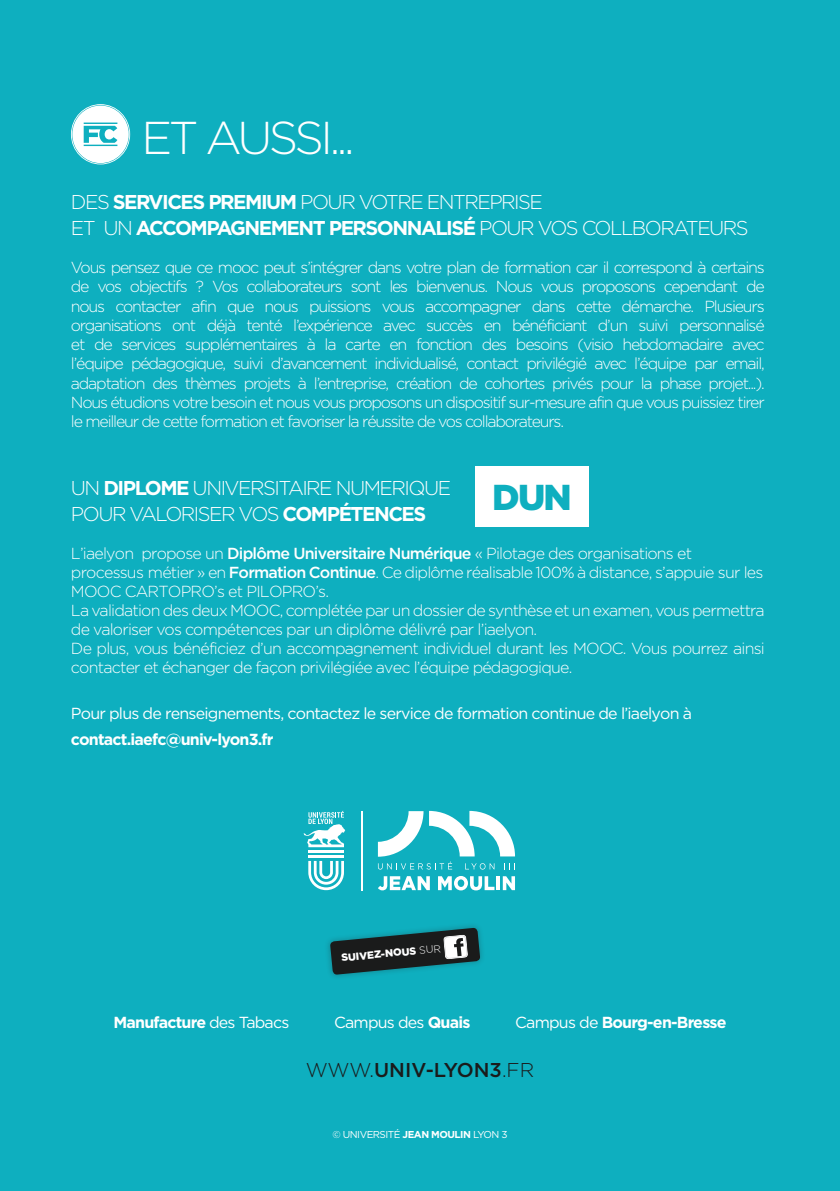
<style>
.page{position:relative;width:840px;height:1191px;background:#fff}
.page>*{position:absolute;margin:0;border:0;box-sizing:border-box;transform-origin:0 0}
.t1{font:300 46px "Gotham";letter-spacing:-.075em;color:#fff}
.Texte{font:900 36px "Gotham";color:#0eafbf}
.t2{font:300 20px "Gotham";letter-spacing:-.075em;color:#fff}
.t3{font:700 20px "Gotham";letter-spacing:-.075em;color:#fff}
.t4{font:500 20px "Gotham";color:#1a1b1b}
.t5{font:300 16px/19.2px "Gotham";letter-spacing:-.05em;color:#fff;text-align:justify}
.t6{font:300 16px/19.2px "Gotham";letter-spacing:-.075em;color:#fff}
.t7{font:16px/26px "Gotham";letter-spacing:-.05em;color:#fff}
.t8{font:700 16px "Gotham";letter-spacing:-.05em;color:#fff}
.t9{font:900 10.4px "Gotham";color:#fff}
.t10{font:10px "Gotham";letter-spacing:-.05em;color:#fff}
.s1{font-weight:700}
.s2{font-weight:300}
.s3{font-weight:500}
.s4{font-weight:400}
</style>
<div class="page">
<div style="left:0;top:0;width:839px;height:1191px;background:#0eafbf"></div>
<svg style="left:330px;top:927px;width:150px;height:48px"></svg>
<svg style="left:71px;top:104px;width:59px;height:60px"></svg>
<div style="left:475px;top:466px;width:113px;height:61px;background:#fff"></div>
<svg style="left:377px;top:811px;width:138px;height:58px"></svg>
<svg style="left:378px;top:876px;width:51px;height:14px"></svg>
<svg style="left:438px;top:876px;width:56px;height:14px"></svg>
<hr style="left:496px;top:876px;width:4px;height:14px;background:#fff">
<svg style="left:502px;top:876px;width:12px;height:14px"></svg>
<svg style="left:308px;top:861px;width:36px;height:29px"></svg>
<hr style="left:308px;top:855px;width:36px;height:3px;background:#fff">
<hr style="left:308px;top:850px;width:36px;height:2px;background:#fff">
<svg style="left:303px;top:811px;width:42px;height:36px"></svg>
<hr style="left:360px;top:811px;width:2px;height:79px;background:#fff">
<p class="t1" style="left:141px;top:113px;width:214px">ET AUSSI...</p>
<p class="t2" style="left:71px;top:191px;width:473px">DES <span class="s1">SERVICES PREMIUM</span> POUR VOTRE ENTREPRISE</p>
<p class="t3" style="left:71px;top:216px;width:679px"><span class="s2">ET UN</span> ACCOMPAGNEMENT PERSONNALISÉ <span class="s2">POUR VOS COLLBORATEURS</span></p>
<p class="t5" style="left:71px;top:258px;width:695px">Vous pensez que ce mooc peut s’intégrer dans votre plan de formation car il correspond à certains de vos objectifs ? Vos collaborateurs sont les bienvenus. Nous vous proposons cependant de nous contacter afin que nous puissions vous accompagner dans cette démarche. Plusieurs organisations ont déjà tenté l’expérience avec succès en bénéficiant d’un suivi personnalisé et de services supplémentaires à la carte en fonction des besoins (visio hebdomadaire avec l’équipe pédagogique, suivi d’avancement individualisé, contact privilégié avec l’équipe par email, adaptation des thèmes projets à l’entreprise, création de cohortes privés pour la phase projet...).</p>
<p class="t6" style="left:71px;top:392px;width:695px">Nous étudions votre besoin et nous vous proposons un dispositif sur-mesure afin que vous puissiez tirer le meilleur de cette formation et favoriser la réussite de vos collaborateurs.</p>
<p class="t2" style="left:71px;top:477px;width:381px">UN <span class="s1">DIPLOME</span> UNIVERSITAIRE NUMERIQUE</p>
<p class="t2" style="left:71px;top:503px;width:357px">POUR VALORISER VOS <span class="s1">COMPÉTENCES</span></p>
<p class="t5" style="left:71px;top:544px;width:695px;text-align:left">L’iaelyon propose un <span class="s3">Diplôme Universitaire Numérique</span> « Pilotage des organisations et processus métier » en <span class="s3">Formation Continue</span>. Ce diplôme réalisable 100% à distance, s’appuie sur les MOOC CARTOPRO’s et PILOPRO’s.<br>La validation des deux MOOC, complétée par un dossier de synthèse et un examen, vous permettra de valoriser vos compétences par un diplôme délivré par l’iaelyon.<br>De plus, vous bénéficiez d’un accompagnement individuel durant les MOOC. Vous pourrez ainsi contacter et échanger de façon privilégiée avec l’équipe pédagogique.</p>
<p class="t7" style="left:71px;top:699px;width:622px">Pour plus de renseignements, contactez le service de formation continue de l’iaelyon à <span class="s1">contact.iaefc@univ-lyon3.fr</span></p>
<p class="Texte" style="left:492px;top:476px;width:81px">DUN</p>
<p class="t9" style="left:340px;top:952px;width:101px;rotate:-6deg">SUIVEZ-NOUS <span class="s2">SUR</span></p>
<p class="t8" style="left:113px;top:1013px;width:177px">Manufacture <span class="s4">des Tabacs</span></p>
<p class="t7" style="left:334px;top:1009px;width:138px">Campus des <span class="s1">Quais</span></p>
<p class="t8" style="left:515px;top:1013px;width:213px"><span class="s4">Campus de</span> Bourg-en-Bresse</p>
<p class="t4" style="left:305px;top:1058px;width:230px"><span class="s2">WWW.</span>UNIV-LYON3<span class="s2">.FR</span></p>
<p class="t10" style="left:332px;top:1128px;width:176px">© UNIVERSITÉ <span class="s1">JEAN MOULIN</span> LYON 3</p>
</div>
